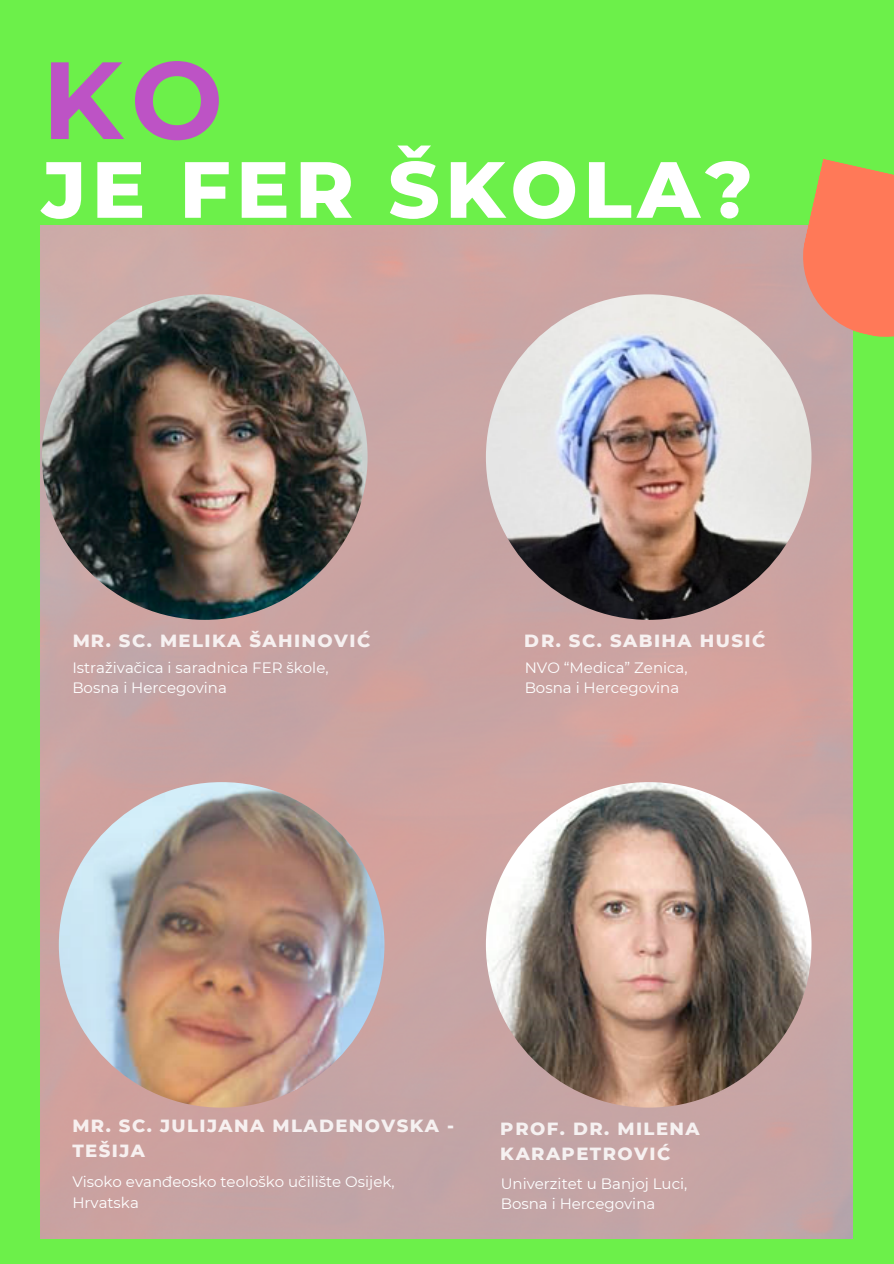
<style>
.page{position:relative;width:894px;height:1264px;background:#fff}
.page>*{position:absolute;margin:0;border:0;box-sizing:border-box;transform-origin:0 0}
.t1{font:700 109.5px "Montserrat";color:#bd53c5}
.t2{font:800 79.5px "Montserrat";letter-spacing:.07em;color:#fff}
.t3{font:800 18px/24.8px "Montserrat";letter-spacing:.08em;color:#fff}
.t4{font:15px/20.2px "Montserrat";color:#fff}
</style>
<div class="page">
<div style="left:0;top:0;width:893px;height:1263px;background:#6cf04a"></div>
<img style="left:41px;top:225px;width:811px;height:1013px">
<svg style="left:787px;top:159px;width:106px;height:193px"></svg>
<img style="left:59px;top:782px;width:325px;height:325px;border-radius:50%">
<img style="left:42px;top:294px;width:325px;height:326px;border-radius:50%">
<img style="left:485px;top:782px;width:326px;height:325px;border-radius:50%">
<img style="left:485px;top:294px;width:326px;height:326px;border-radius:50%">
<p class="t1" style="left:42px;top:33px;width:183px">KO</p>
<p class="t2" style="left:42px;top:141px;width:712px">JE FER ŠKOLA?</p>
<p class="t3" style="left:72px;top:628px;width:299px">MR. SC. MELIKA ŠAHINOVIĆ</p>
<p class="t4" style="left:72px;top:657px;width:258px">Istraživačica i saradnica FER škole,</p>
<p class="t4" style="left:72px;top:677px;width:156px">Bosna i Hercegovina</p>
<p class="t3" style="left:524px;top:628px;width:242px">DR. SC. SABIHA HUSIĆ</p>
<p class="t4" style="left:524px;top:657px;width:164px">NVO “Medica” Zenica,</p>
<h2 class="t4" style="left:524px;top:677px;width:156px">Bosna i Hercegovina</h2>
<p class="t3" style="left:72px;top:1113px;width:383px">MR. SC. JULIJANA MLADENOVSKA -<br>TEŠIJA</p>
<h2 class="t4" style="left:72px;top:1171px;width:324px">Visoko evanđeosko teološko učilište Osijek,<br>Hrvatska</h2>
<p class="t3" style="left:500px;top:1116px;width:200px">PROF. DR. MILENA<br>KARAPETROVIĆ</p>
<h2 class="t4" style="left:500px;top:1172px;width:188px">Univerzitet u Banjoj Luci,</h2>
<p class="t4" style="left:500px;top:1193px;width:156px">Bosna i Hercegovina</p>
</div>
